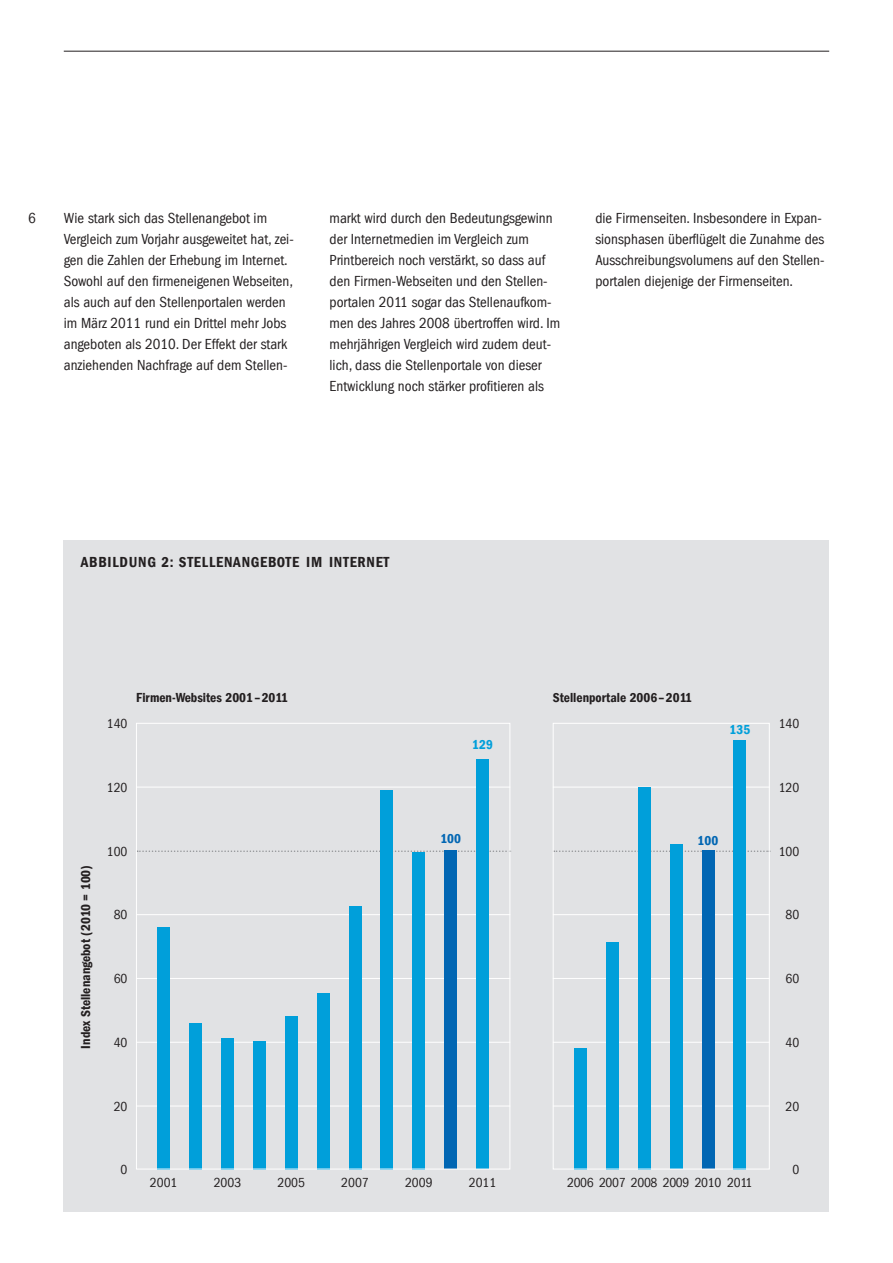
<style>
.page{position:relative;width:893px;height:1263px;background:#fff}
.page>*{position:absolute;margin:0;border:0;box-sizing:border-box;transform-origin:0 0}
.t1{font:condensed 15px/21px "Franklin Gothic LT Com";color:#231f20}
.t2{font:15px "Franklin Gothic LT Com Dm Cn";letter-spacing:.05em;color:#231f20}
.t3{font:13.5px "Franklin Gothic LT Com Dm Cn";color:#231f20}
.t4{font:condensed 13.5px "Franklin Gothic LT Com";color:#231f20}
.t5{font:condensed 13.5px "Franklin Gothic LT Com";letter-spacing:-.025em;color:#231f20}
.t6{font:13.5px "Franklin Gothic LT Com Dm Cn";color:#0166b3}
.t7{font:13.5px "Franklin Gothic LT Com Dm Cn";color:#009fda}
</style>
<div class="page">
<div style="left:64px;top:540px;width:765px;height:672px;background:#e1e2e4"></div>
<hr style="left:64px;top:51px;width:765px;height:1px;background:#231f20">
<hr style="left:136px;top:1106px;width:374px;height:1px;background:#fff">
<hr style="left:553px;top:1106px;width:217px;height:1px;background:#fff">
<hr style="left:136px;top:1042px;width:374px;height:1px;background:#fff">
<hr style="left:553px;top:1042px;width:217px;height:1px;background:#fff">
<hr style="left:136px;top:978px;width:374px;height:1px;background:#fff">
<hr style="left:553px;top:978px;width:217px;height:1px;background:#fff">
<hr style="left:136px;top:914px;width:374px;height:1px;background:#fff">
<hr style="left:553px;top:914px;width:217px;height:1px;background:#fff">
<svg style="left:138px;top:850px;width:369px;height:2px"></svg>
<svg style="left:555px;top:850px;width:213px;height:2px"></svg>
<hr style="left:136px;top:787px;width:374px;height:1px;background:#fff">
<hr style="left:553px;top:787px;width:217px;height:1px;background:#fff">
<div style="left:157px;top:927px;width:13px;height:242px;background:#009fda"></div>
<div style="left:574px;top:1048px;width:13px;height:121px;background:#009fda"></div>
<div style="left:189px;top:1023px;width:13px;height:146px;background:#009fda"></div>
<div style="left:606px;top:942px;width:13px;height:227px;background:#009fda"></div>
<div style="left:221px;top:1037px;width:13px;height:132px;background:#009fda"></div>
<div style="left:638px;top:787px;width:13px;height:382px;background:#009fda"></div>
<div style="left:253px;top:1041px;width:13px;height:128px;background:#009fda"></div>
<div style="left:285px;top:1016px;width:13px;height:153px;background:#009fda"></div>
<div style="left:317px;top:993px;width:13px;height:176px;background:#009fda"></div>
<div style="left:349px;top:906px;width:12px;height:263px;background:#009fda"></div>
<div style="left:381px;top:790px;width:12px;height:379px;background:#009fda"></div>
<div style="left:412px;top:852px;width:13px;height:317px;background:#009fda"></div>
<div style="left:670px;top:844px;width:12px;height:325px;background:#009fda"></div>
<div style="left:444px;top:850px;width:13px;height:319px;background:#0166b3"></div>
<div style="left:476px;top:759px;width:13px;height:410px;background:#009fda"></div>
<div style="left:702px;top:850px;width:12px;height:319px;background:#0166b3"></div>
<div style="left:733px;top:740px;width:13px;height:429px;background:#009fda"></div>
<div style="left:553px;top:723px;width:217px;height:446px;border:1px solid #fff"></div>
<p class="t1" style="left:28px;top:208px;width:9px">6</p>
<p class="t1" style="left:64px;top:208px;width:231px">Wie stark sich das Stellenangebot im Vergleich zum Vorjahr ausgeweitet hat, zei&shy;gen die Zahlen der Erhebung im Internet.<br>Sowohl auf den firmeneigenen Webseiten, als auch auf den Stellenportalen werden im März 2011 rund ein Drittel mehr Jobs angeboten als 2010. Der Effekt der stark anziehenden Nachfrage auf dem Stellen-</p>
<p class="t1" style="left:330px;top:208px;width:232px">markt wird durch den Bedeutungsgewinn der Internetmedien im Vergleich zum Printbereich noch verstärkt, so dass auf den Firmen-Webseiten und den Stellen&shy;portalen 2011 sogar das Stellenaufkom&shy;men des Jahres 2008 übertroffen wird. Im mehrjährigen Vergleich wird zudem deut&shy;lich, dass die Stellenportale von dieser Entwicklung noch stärker profitieren als</p>
<p class="t1" style="left:595px;top:208px;width:231px">die Firmenseiten. Insbesondere in Expan&shy;sionsphasen überflügelt die Zunahme des Ausschreibungsvolumens auf den Stellen&shy;portalen diejenige der Firmenseiten.</p>
<p class="t2" style="left:81px;top:554px;width:9px">ABBI</p>
<p class="t2" style="left:112px;top:554px;width:271px">LDUNG 2: STELLENANGEBOTE IM INTERNET</p>
<p class="t3" style="left:136px;top:690px;width:153px">FIRMEN-WEBSITES 2001–2011</p>
<p class="t3" style="left:553px;top:690px;width:141px">STELLENPORTALE 2006–2011</p>
<p class="t4" style="left:107px;top:716px;width:22px">140</p>
<p class="t4" style="left:779px;top:716px;width:22px">140</p>
<p class="t7" style="left:729px;top:722px;width:22px">135</p>
<p class="t7" style="left:472px;top:737px;width:22px">129</p>
<p class="t4" style="left:107px;top:780px;width:22px">120</p>
<p class="t4" style="left:779px;top:780px;width:22px">120</p>
<p class="t3" style="left:78px;top:1048px;width:185px;rotate:-90deg">INDEX STELLENANGEBOT (2010 = 100)</p>
<p class="t6" style="left:440px;top:830px;width:22px">100</p>
<p class="t6" style="left:698px;top:833px;width:22px">100</p>
<p class="t4" style="left:107px;top:843px;width:22px">100</p>
<p class="t4" style="left:779px;top:843px;width:22px">100</p>
<p class="t4" style="left:114px;top:907px;width:15px">80</p>
<p class="t4" style="left:786px;top:907px;width:15px">80</p>
<p class="t4" style="left:114px;top:971px;width:15px">60</p>
<p class="t4" style="left:786px;top:971px;width:15px">60</p>
<p class="t4" style="left:114px;top:1035px;width:15px">40</p>
<p class="t4" style="left:786px;top:1035px;width:15px">40</p>
<p class="t4" style="left:114px;top:1098px;width:15px">20</p>
<p class="t4" style="left:786px;top:1098px;width:15px">20</p>
<p class="t4" style="left:121px;top:1162px;width:8px">0</p>
<p class="t4" style="left:792px;top:1162px;width:8px">0</p>
<p class="t4" style="left:150px;top:1175px;width:29px">2001</p>
<p class="t4" style="left:214px;top:1175px;width:29px">2003</p>
<p class="t4" style="left:277px;top:1175px;width:29px">2005</p>
<p class="t4" style="left:341px;top:1175px;width:29px">2007</p>
<p class="t4" style="left:405px;top:1175px;width:29px">2009</p>
<p class="t4" style="left:469px;top:1175px;width:29px">2011</p>
<p class="t5" style="left:567px;top:1175px;width:187px">2006 2007 2008 2009 2010 2011</p>
</div>
